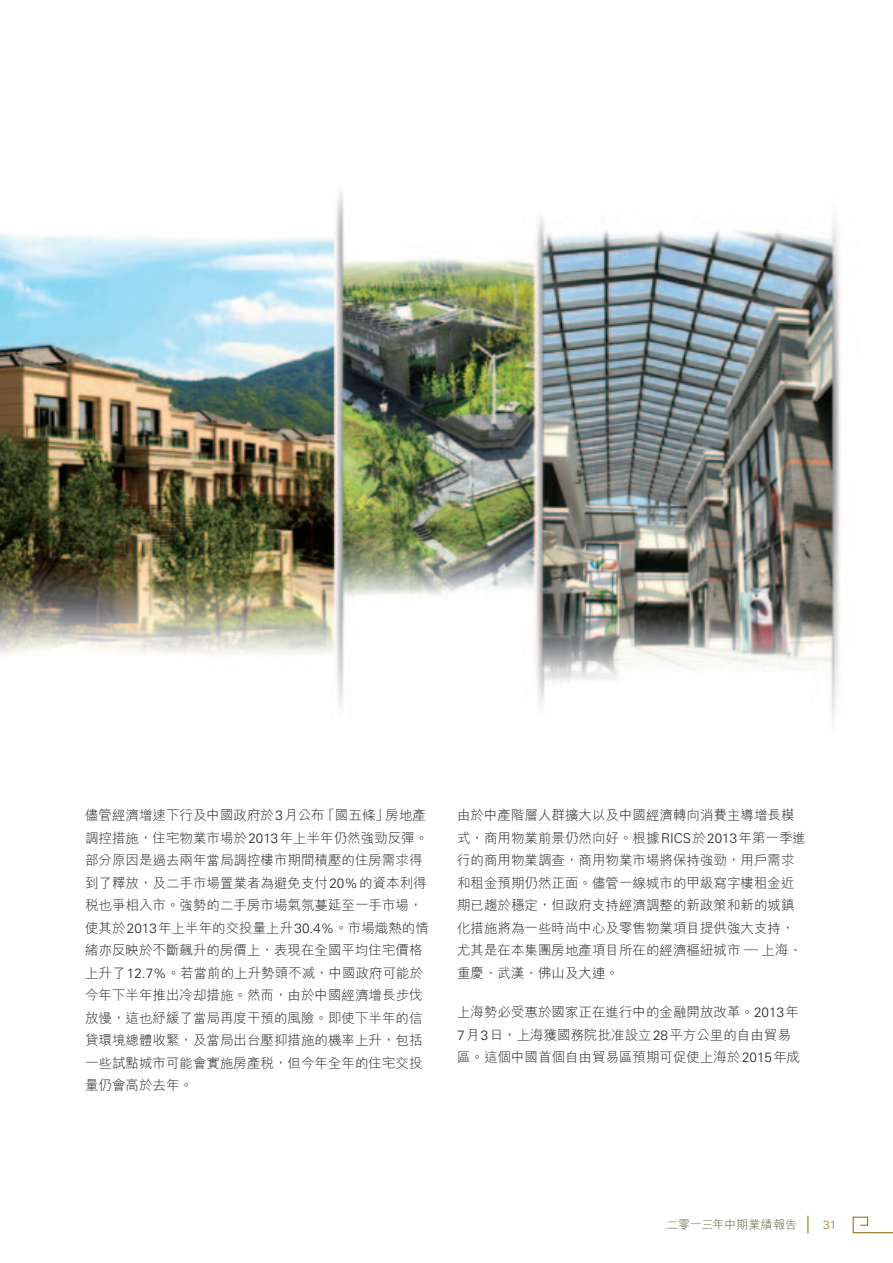
<style>
.page{position:relative;width:893px;height:1263px;background:#fff}
.page>*{position:absolute;margin:0;border:0;box-sizing:border-box;transform-origin:0 0}
._05_Body_C{font:300 13.5px/22.5px "M Hei HK";color:#231f20}
.t1{font:300 12px "M Hei HK";letter-spacing:-.01em;color:#526235}
.t2{font:300 12px "Univers";color:#98781b}
.s1{font-family:"Univers"}
</style>
<div class="page">
<img style="left:0;top:191px;width:840px;height:1043px">
<svg style="left:852px;top:1216px;width:41px;height:18px"></svg>
<svg style="left:807px;top:1216px;width:1px;height:17px"></svg>
<p class="_05_Body_C" style="left:85px;top:803px;width:345px">儘管經濟增速下行及中國政府於<span class="s1">3</span>月公布「國五條」房地產調控措施，住宅物業市場於<span class="s1">2013</span>年上半年仍然強勁反彈。部分原因是過去兩年當局調控樓市期間積壓的住房需求得到了釋放，及二手市場置業者為避免支付<span class="s1">20%</span>的資本利得稅也爭相入市。強勢的二手房市場氣氛蔓延至一手市場，使其於<span class="s1">2013</span>年上半年的交投量上升<span class="s1">30.4%</span>。市場熾熱的情緒亦反映於不斷飆升的房價上，表現在全國平均住宅價格上升了<span class="s1">12.7%</span>。若當前的上升勢頭不减，中國政府可能於今年下半年推出冷却措施。然而，由於中國經濟增長步伐放慢，這也紓緩了當局再度干預的風險。即使下半年的信貸環境總體收緊，及當局出台壓抑措施的機率上升，包括一些試點城市可能會實施房產稅，但今年全年的住宅交投量仍會高於去年。</p>
<p class="_05_Body_C" style="left:457px;top:803px;width:350px">由於中產階層人群擴大以及中國經濟轉向消費主導增長模式，商用物業前景仍然向好。根據<span class="s1">RICS</span>於<span class="s1">2013</span>年第一季進行的商用物業調查，商用物業市場將保持強勁，用戶需求和租金預期仍然正面。儘管一線城市的甲級寫字樓租金近期已趨於穩定，但政府支持經濟調整的新政策和新的城鎮化措施將為一些時尚中心及零售物業項目提供強大支持，尤其是在本集團房地產項目所在的經濟樞紐城市 — 上海、重慶、武漢、佛山及大連。</p>
<p class="_05_Body_C" style="left:457px;top:1000px;width:345px">上海勢必受惠於國家正在進行中的金融開放改革。<span class="s1">2013</span>年<br><span class="s1">7</span>月<span class="s1">3</span>日，上海獲國務院批准設立<span class="s1">28</span>平方公里的自由貿易區。這個中國首個自由貿易區預期可促使上海於<span class="s1">2015</span>年成</p>
<p class="t1" style="left:667px;top:1216px;width:132px">二零一三年中期業績報告</p>
<p class="t2" style="left:823px;top:1217px;width:15px">31</p>
</div>
